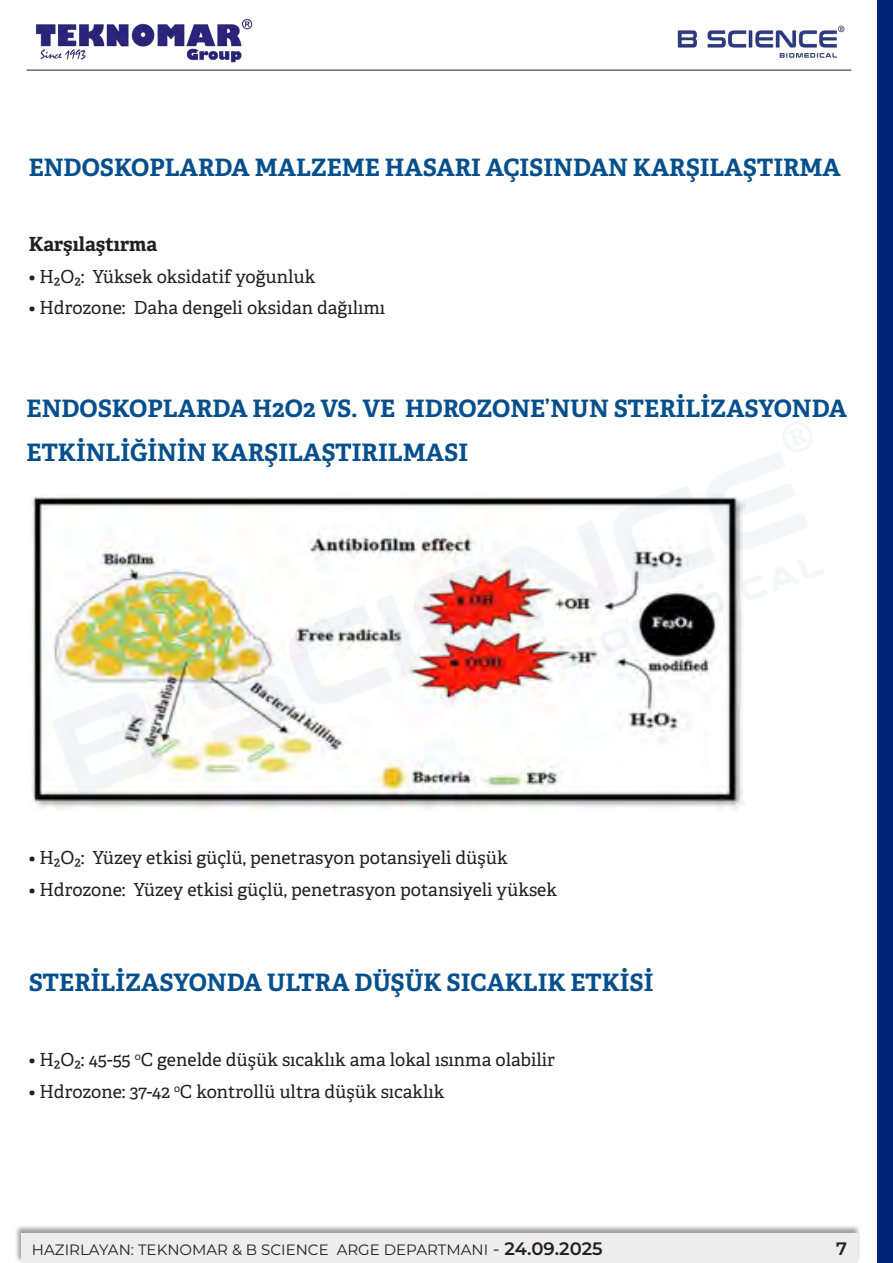
<style>
.page{position:relative;width:893px;height:1263px;background:#fff}
.page>*{position:absolute;margin:0;border:0;box-sizing:border-box;transform-origin:0 0}
.t1{font:700 24px "Adelle";color:#044f8c}
.t2{font:700 19.5px "Adelle";color:#231f20}
.t3{font:18px "Adelle";color:#231f20}
.t4{font:600 18px "Montserrat";color:#231f20}
.t5{font:15px "Montserrat";color:#231f20}
.s1{font-size:18px}
.s2{font-weight:600;font-size:18px}
</style>
<div class="page">
<div style="left:15px;top:1224px;width:846px;height:39px;background:#231f20;opacity:.44"></div>
<div style="left:21px;top:1233px;width:836px;height:30px;background:#ededed"></div>
<img style="left:35px;top:18px;width:218px;height:45px">
<img style="left:677px;top:25px;width:168px;height:33px">
<hr style="left:27px;top:70px;width:824px;height:1px;background:#231f20">
<div style="left:877px;top:0;width:16px;height:1263px;background:#002578"></div>
<img style="left:32px;top:494px;width:714px;height:317px">
<p class="t1" style="left:29px;top:152px;width:814px">ENDOSKOPLARDA MALZEME HASARI AÇISINDAN KARŞILAŞTIRMA</p>
<p class="t2" style="left:29px;top:232px;width:130px">Karşılaştırma</p>
<p class="t3" style="left:29px;top:265px;width:288px">• H₂O₂: Yüksek oksidatif yoğunluk</p>
<p class="t3" style="left:29px;top:297px;width:358px">• Hdrozone: Daha dengeli oksidan dağılımı</p>
<p class="t1" style="left:27px;top:393px;width:822px">ENDOSKOPLARDA H2O2 VS. VE HDROZONE’NUN STERILIZASYONDA</p>
<p class="t1" style="left:27px;top:437px;width:443px">ETKINLIĞININ KARŞILAŞTIRILMASI</p>
<p class="t3" style="left:29px;top:847px;width:480px">• H₂O₂: Yüzey etkisi güçlü, penetrasyon potansiyeli düşük</p>
<p class="t3" style="left:29px;top:878px;width:530px">• Hdrozone: Yüzey etkisi güçlü, penetrasyon potansiyeli yüksek</p>
<p class="t1" style="left:29px;top:967px;width:626px">STERILIZASYONDA ULTRA DÜŞÜK SICAKLIK ETKISI</p>
<p class="t3" style="left:29px;top:1048px;width:528px">• H₂O₂: 45-55 <sup>o</sup>C genelde düşük sıcaklık ama lokal ısınma olabilir</p>
<p class="t3" style="left:29px;top:1080px;width:417px">• Hdrozone: 37-42 <sup>o</sup>C kontrollü ultra düşük sıcaklık</p>
<p class="t5" style="left:32px;top:1239px;width:572px">HAZIRLAYAN: TEKNOMAR &amp; B SCIENCE ARGE DEPARTMANI <span class="s1">-</span> <span class="s2">24.09.2025</span></p>
<p class="t4" style="left:836px;top:1236px;width:12px">7</p>
</div>
